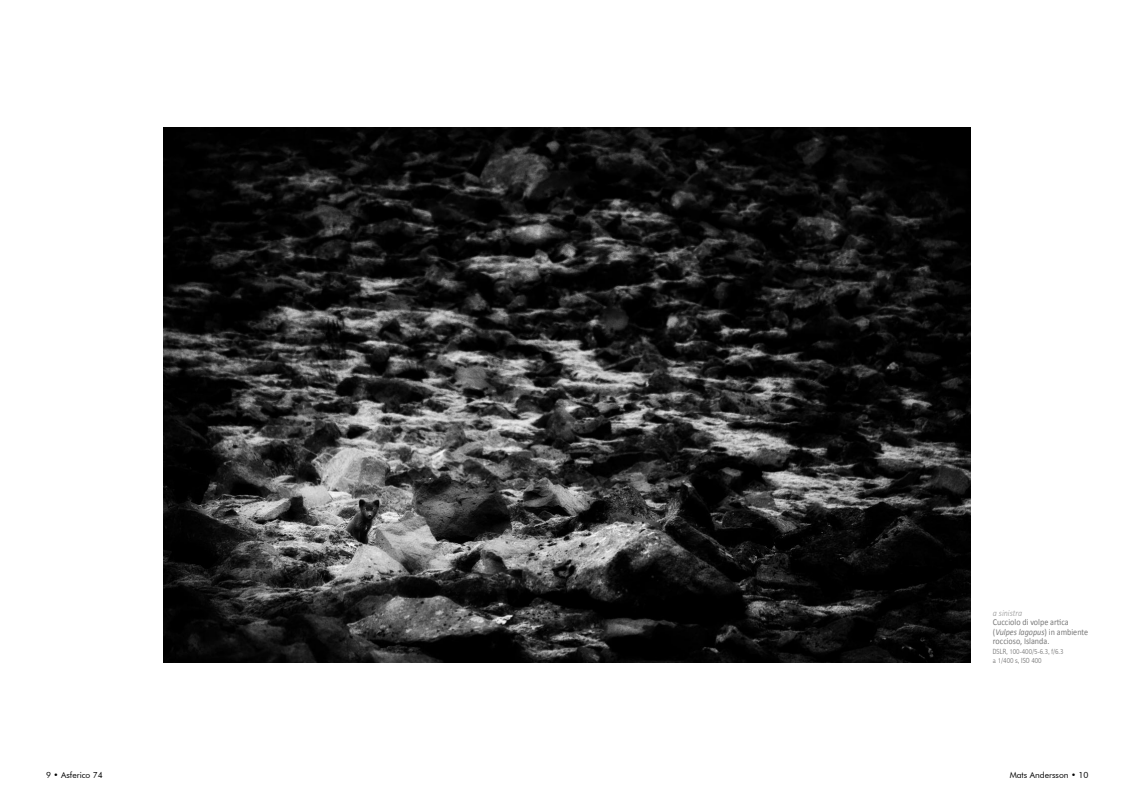
<style>
.page{position:relative;width:1134px;height:794px;background:#fff}
.page>*{position:absolute;margin:0;border:0;box-sizing:border-box;transform-origin:0 0}
.t1{font:9px/9.5px "Calibri";color:#787878;scale:.9 1}
.t2{font:italic 300 9px "Calibri";color:#959595;scale:.9 1}
.t3{font:8.5px "Futura BT";color:#000}
.t4{font:300 condensed 7.5px/9.5px "Abadi";color:#787878}
.s1{font-style:italic}
</style>
<div class="page">
<img style="left:164px;top:128px;width:806px;height:535px">
<p class="t3" style="left:46px;top:771px;width:58px">9 • Asferico 74</p>
<p class="t2" style="left:993px;top:609px;width:34px">a sinistra</p>
<p class="t1" style="left:993px;top:617px;width:107px">Cucciolo di volpe artica (<span class="s1">Vulpes lagopus</span>) in ambiente roccioso, Islanda.</p>
<p class="t4" style="left:993px;top:646px;width:72px">DSLR, 100-400/5-6.3, f/6.3 a 1/400 s, ISO 400</p>
<p class="t3" style="left:1010px;top:771px;width:80px">Mats Andersson • 10</p>
</div>
